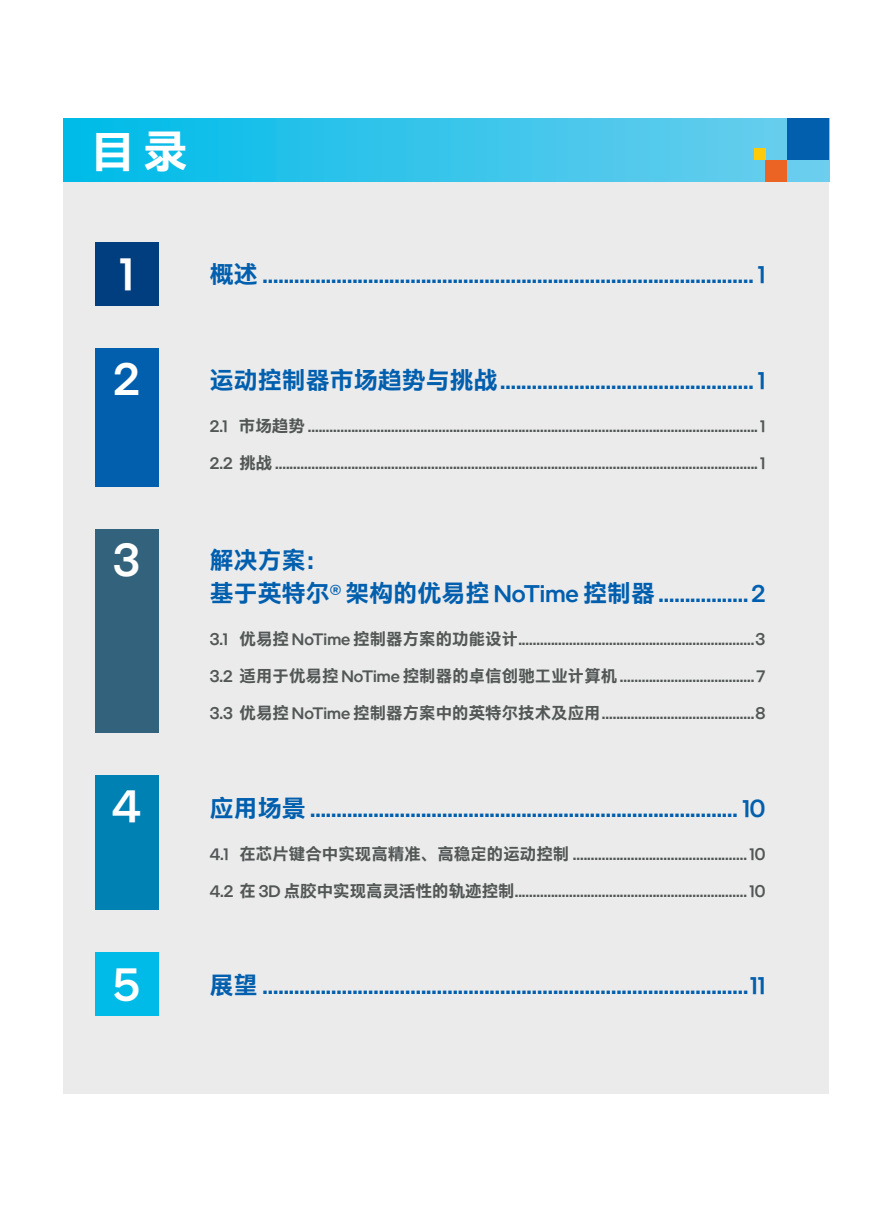
<style>
.page{position:relative;width:893px;height:1212px;background:#fff}
.page>*{position:absolute;margin:0;border:0;box-sizing:border-box;transform-origin:0 0}
.二级标题{font:500 45px "Intel One Display";color:#fff}
.正文{font:700 45px "Intel Clear Hans";color:#fff}
.一级标题{font:500 24px/33px "Intel One Display";color:#015fae}
.t1{font:500 16.5px "Intel One Display";color:#525756}
.s1{font-family:"Intel Clear Hans";font-weight:700}
</style>
<div class="page">
<div style="left:64px;top:182px;width:765px;height:912px;background:#ebebec"></div>
<div style="left:64px;top:118px;width:765px;height:64px;background:linear-gradient(to right,#00bbe8,#70ceed)"></div>
<div style="left:787px;top:118px;width:42px;height:42px;background:#015fae"></div>
<div style="left:765px;top:160px;width:22px;height:22px;background:#ec6423"></div>
<div style="left:754px;top:149px;width:11px;height:11px;background:#feca0a"></div>
<div style="left:95px;top:242px;width:63px;height:64px;background:#013e80"></div>
<div style="left:95px;top:952px;width:63px;height:64px;background:#00bbe8"></div>
<div style="left:95px;top:349px;width:63px;height:138px;background:#015fae"></div>
<div style="left:95px;top:529px;width:63px;height:204px;background:#33627d"></div>
<div style="left:95px;top:776px;width:63px;height:134px;background:#0081b3"></div>
<p class="正文" style="left:90px;top:124px;width:100px">目录</p>
<p class="二级标题" style="left:119px;top:245px;width:16px">1</p>
<p class="一级标题" style="left:210px;top:257px;width:557px"><span class="s1">概述</span> ............................................................................................. 1</p>
<p class="二级标题" style="left:113px;top:351px;width:28px">2</p>
<p class="一级标题" style="left:210px;top:363px;width:557px"><span class="s1">运动控制器市场趋势与挑战</span> ................................................ 1</p>
<p class="t1" style="left:210px;top:416px;width:557px">2.1 <span class="s1">市场趋势</span> ............................................................................................................................1</p>
<p class="t1" style="left:210px;top:453px;width:557px">2.2 <span class="s1">挑战</span> .....................................................................................................................................1</p>
<p class="二级标题" style="left:113px;top:532px;width:28px">3</p>
<p class="一级标题" style="left:210px;top:543px;width:557px"><span class="s1">解决方案：<br>基于英特尔</span>® <span class="s1">架构的优易控</span> NoTime <span class="s1">控制器</span> .................2</p>
<p class="t1" style="left:210px;top:629px;width:557px">3.1 <span class="s1">优易控</span> NoTime <span class="s1">控制器方案的功能设计</span> .................................................................3</p>
<p class="t1" style="left:210px;top:666px;width:557px">3.2 <span class="s1">适用于优易控</span> NoTime <span class="s1">控制器的卓信创驰工业计算机</span> ..................................... 7</p>
<p class="t1" style="left:210px;top:702px;width:557px">3.3 <span class="s1">优易控</span> NoTime <span class="s1">控制器方案中的英特尔技术及应用</span> ..........................................8</p>
<p class="二级标题" style="left:112px;top:778px;width:30px">4</p>
<p class="一级标题" style="left:210px;top:791px;width:557px"><span class="s1">应用场景</span> ................................................................................. 10</p>
<p class="t1" style="left:210px;top:844px;width:557px">4.1 <span class="s1">在芯片键合中实现高精准、高稳定的运动控制</span> ................................................10</p>
<p class="t1" style="left:210px;top:880px;width:557px">4.2 <span class="s1">在</span> 3D <span class="s1">点胶中实现高灵活性的轨迹控制</span>................................................................10</p>
<p class="二级标题" style="left:113px;top:955px;width:28px">5</p>
<p class="一级标题" style="left:210px;top:969px;width:557px"><span class="s1">展望</span> ............................................................................................11</p>
</div>
